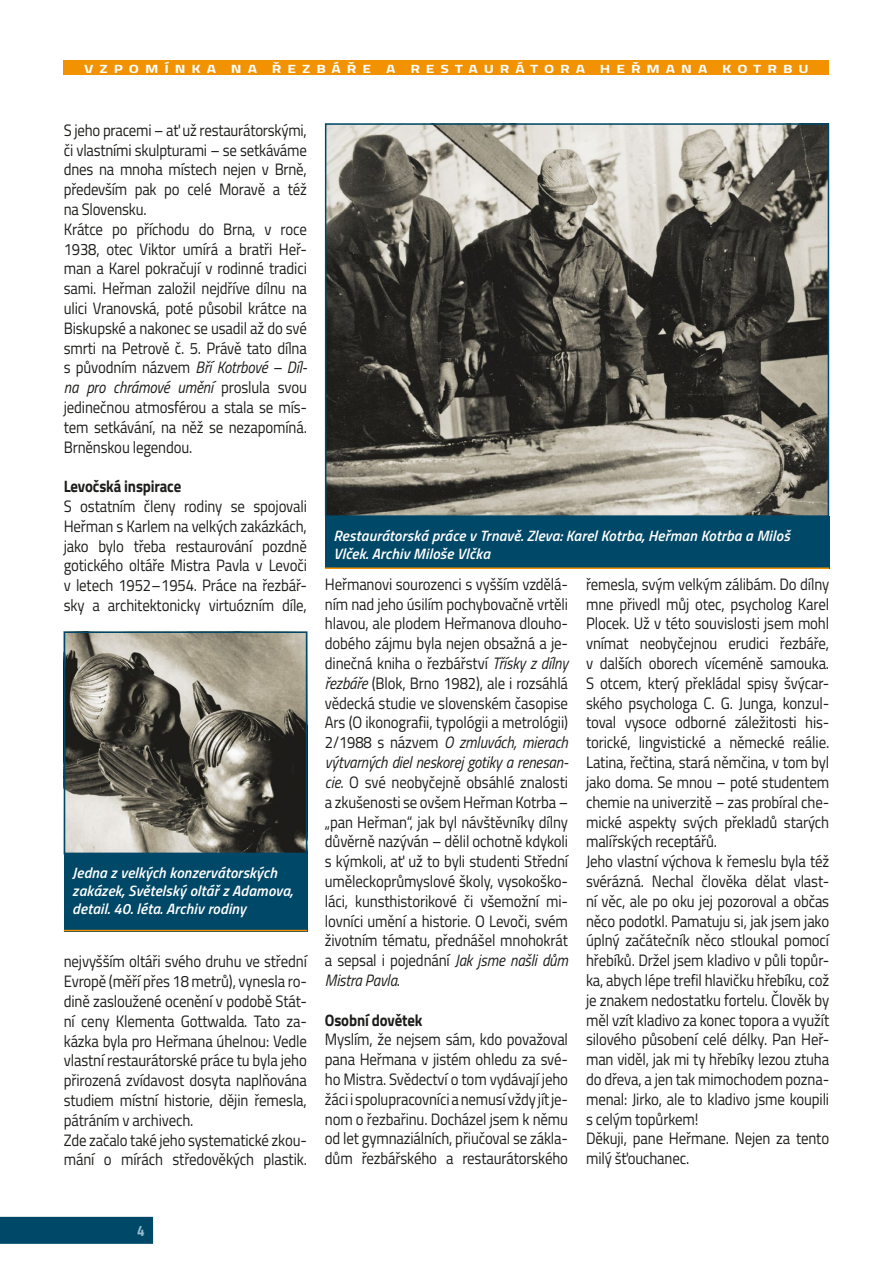
<style>
.page{position:relative;width:893px;height:1263px;background:#fff}
.page>*{position:absolute;margin:0;border:0;box-sizing:border-box;transform-origin:0 0}
.text{font:16.5px/19.8px "Titillium";letter-spacing:-.01em;color:#1d1d1b;text-align:justify;scale:.9 1}
.perex{font:700 16.5px "Titillium";letter-spacing:-.01em;color:#1d1d1b;scale:.9 1}
.popisek_neg{font:italic 600 15px/18px "Titillium";letter-spacing:.01em;color:#fff}
.t1{font:700 15px "Titillium";color:#98bcd0;scale:.9 1}
.t2{font:700 12px "Titillium";letter-spacing:.38em;color:#fff;scale:1.3 1}
.s1{font-style:italic}
</style>
<div class="page">
<div style="left:64px;top:61px;width:765px;height:14px;background:#f39200"></div>
<div style="left:0;top:1217px;width:153px;height:27px;background:#004867"></div>
<img style="left:328px;top:126px;width:498px;height:388px">
<div style="left:325px;top:123px;width:504px;height:394px;border:2px solid #004867"></div>
<div style="left:325px;top:517px;width:504px;height:52px;background:#004867"></div>
<img style="left:67px;top:634px;width:237px;height:217px">
<div style="left:64px;top:631px;width:243px;height:223px;border:2px solid #004867"></div>
<div style="left:64px;top:854px;width:243px;height:77px;background:#004867"></div>
<hr style="left:325px;top:567px;width:504px;height:2px;background:#f39200">
<hr style="left:64px;top:930px;width:243px;height:1px;background:#f39200">
<p class="t2" style="left:84px;top:59px;width:559px">VZPOMÍNKA NA ŘEZBÁŘE A RESTAURÁTORA HEŘMANA KOTRBU</p>
<p class="text" style="left:64px;top:119px;width:272px">S jeho pracemi – ať už restaurátorskými, či vlastními skulpturami – se setkáváme dnes na mnoha místech nejen v Brně, především pak po celé Moravě a též na Slovensku.</p>
<p class="text" style="left:64px;top:218px;width:272px">Krátce po příchodu do Brna, v roce 1938, otec Viktor umírá a bratři Heř‑ man a Karel pokračují v rodinné tradici sami. Heřman založil nejdříve dílnu na ulici Vranovská, poté působil krátce na Biskupské a nakonec se usadil až do své smrti na Petrově č. 5. Právě tato dílna s původním názvem <span class="s1">Bří Kotrbové – Díl&shy;na pro chrámové umění</span> proslula svou jedinečnou atmosférou a stala se mís‑ tem setkávání, na něž se nezapomíná.<br>Brněnskou legendou.</p>
<p class="perex" style="left:64px;top:474px;width:132px">Levočská inspirace</p>
<p class="text" style="left:64px;top:495px;width:272px">S ostatním členy rodiny se spojovali Heřman s Karlem na velkých zakázkách, jako bylo třeba restaurování pozdně gotického oltáře Mistra Pavla v Levoči v letech 1952–1954. Práce na řezbář‑ sky a architektonicky virtuózním díle,</p>
<p class="popisek_neg" style="left:72px;top:863px;width:222px">Jedna z velkých konzervátorských zakázek, Světelský oltář z Adamova, detail. 40. léta. Archiv rodiny</p>
<p class="text" style="left:64px;top:951px;width:272px">nejvyšším oltáři svého druhu ve střední Evropě (měří přes 18 metrů), vynesla ro‑ dině zasloužené ocenění v podobě Stát‑ ní ceny Klementa Gottwalda. Tato za‑ kázka byla pro Heřmana úhelnou: Vedle vlastní restaurátorské práce tu byla jeho přirozená zvídavost dosyta naplňována studiem místní historie, dějin řemesla, pátráním v archivech.</p>
<p class="text" style="left:64px;top:1129px;width:272px">Zde začalo také jeho systematické zkou‑ mání o mírách středověkých plastik.</p>
<p class="popisek_neg" style="left:333px;top:526px;width:458px">Restaurátorská práce v Trnavě. Zleva: Karel Kotrba, Heřman Kotrba a Miloš<br>Vlček. Archiv Miloše Vlčka</p>
<p class="text" style="left:325px;top:573px;width:272px">Heřmanovi sourozenci s vyšším vzdělá‑ ním nad jeho úsilím pochybovačně vrtěli hlavou, ale plodem Heřmanova dlouho‑ dobého zájmu byla nejen obsažná a je‑ dinečná kniha o řezbářství <span class="s1">Třísky z dílny řezbáře</span> (Blok, Brno 1982), ale i rozsáhlá vědecká studie ve slovenském časopise Ars (O ikonografii, typológii a metrológii)<br>2/1988 s názvem <span class="s1">O zmluvách, mierach výtvarných diel neskorej gotiky a renesan&shy;cie</span>. O své neobyčejně obsáhlé znalosti a zkušenosti se ovšem Heřman Kotrba – „pan Heřman“, jak byl návštěvníky dílny důvěrně nazýván – dělil ochotně kdykoli s kýmkoli, ať už to byli studenti Střední uměleckoprůmyslové školy, vysokoško‑ láci, kunsthistorikové či všemožní mi‑ lovníci umění a historie. O Levoči, svém životním tématu, přednášel mnohokrát a sepsal i pojednání <span class="s1">Jak jsme našli dům Mistra Pavla</span>.</p>
<p class="perex" style="left:325px;top:1007px;width:110px">Osobní dovětek</p>
<p class="text" style="left:325px;top:1029px;width:272px">Myslím, že nejsem sám, kdo považoval pana Heřmana v jistém ohledu za své‑ ho Mistra. Svědectví o tom vydávají jeho žáci i spolupracovníci anemusí vždy jít je‑ nom o řezbařinu. Docházel jsem k němu od let gymnaziálních, přiučoval se zákla‑ dům řezbářského a -restaurátorského</p>
<p class="text" style="left:586px;top:573px;width:272px">řemesla, svým velkým zálibám. Do dílny mne přivedl můj otec, psycholog Karel Plocek. Už v této souvislosti jsem mohl vnímat neobyčejnou erudici řezbáře, v dalších oborech víceméně samouka.<br>S otcem, který překládal spisy švýcar‑ ského psychologa C. G. Junga, konzul‑ toval vysoce odborné záležitosti his‑ torické, lingvistické a německé reálie.<br>Latina, řečtina, stará němčina, v tom byl jako doma. Se mnou – poté studentem chemie na univerzitě – zas probíral che‑ mické aspekty svých překladů starých malířských receptářů.</p>
<p class="text" style="left:586px;top:851px;width:272px">Jeho vlastní výchova k řemeslu byla též svérázná. Nechal člověka dělat vlast‑ ní věc, ale po oku jej pozoroval a občas něco podotkl. Pamatuju si, jak jsem jako úplný začátečník něco stloukal pomocí hřebíků. Držel jsem kladivo v půli topůr‑ ka, abych lépe trefil hlavičku hřebíku, což je znakem nedostatku fortelu. Člověk by měl vzít kladivo za konec topora a využít silového působení celé délky. Pan Heř‑ man viděl, jak mi ty hřebíky lezou ztuha do dřeva, a jen tak mimochodem pozna‑ menal: Jirko, ale to kladivo jsme koupili s celým topůrkem!</p>
<p class="text" style="left:586px;top:1128px;width:272px">Děkuji, pane Heřmane. Nejen za tento milý šťouchanec.</p>
<p class="t1" style="left:137px;top:1219px;width:10px">4</p>
</div>
